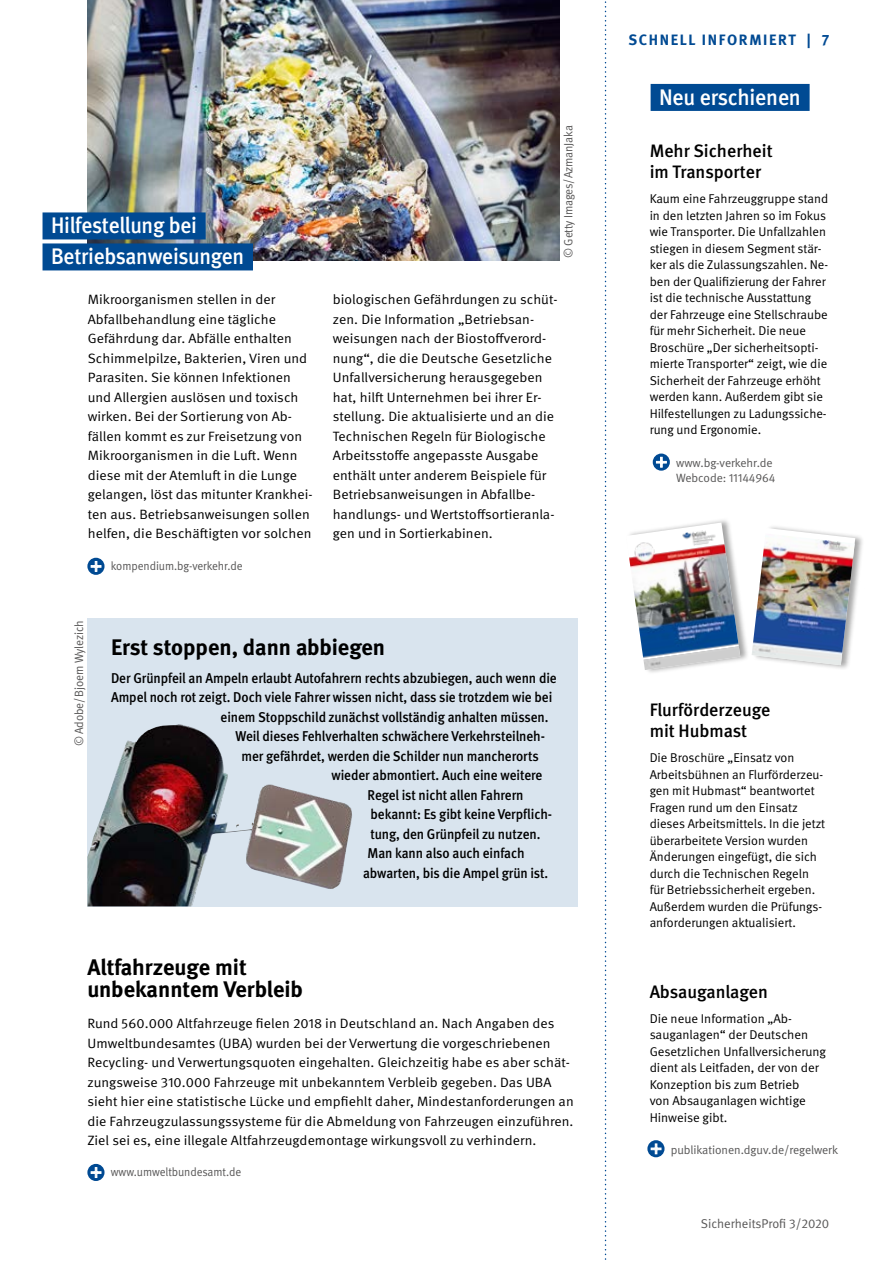
<style>
.page{position:relative;width:893px;height:1263px;background:#fff}
.page>*{position:absolute;margin:0;border:0;box-sizing:border-box;transform-origin:0 0}
.t1{font:700 22.5px/22.5px "DGUV Meta";color:#000}
.t2{font:500 22.5px/31px "DGUV Meta";letter-spacing:-.01em;color:#fff;scale:.95 1}
.t3{font:500 22.5px "DGUV Meta";letter-spacing:-.01em;color:#fff}
.t4{font:500 18px/21px "DGUV Meta";color:#000}
.t5{font:700 15px "DGUV Meta";letter-spacing:.11em;color:#004a93}
.t6{font:500 14.25px "DGUV Meta";letter-spacing:-.005em;color:#000;scale:.94 1}
.t7{font:13.5px/19.5px "DGUV Meta";letter-spacing:.005em;color:#000;scale:1.05 1}
.t8{font:12.75px/16.5px "DGUV Meta";color:#000}
.t9{font:12.75px "DGUV Meta";color:#585757}
.t10{font:12px/15px "DGUV Meta";letter-spacing:-.01em;color:#585757}
.t11{font:12px "DGUV Meta";letter-spacing:-.01em;color:#585757;scale:.95 1}
</style>
<div class="page">
<img style="left:88px;top:0;width:472px;height:261px">
<div style="left:43px;top:212px;width:163px;height:27px;background:#004a93"></div>
<div style="left:43px;top:243px;width:210px;height:27px;background:#004a93"></div>
<svg style="left:87px;top:558px;width:18px;height:17px"></svg>
<svg style="left:90px;top:561px;width:12px;height:11px"></svg>
<svg style="left:87px;top:1164px;width:18px;height:17px"></svg>
<svg style="left:90px;top:1167px;width:12px;height:11px"></svg>
<svg style="left:605px;top:1px;width:1px;height:1259px"></svg>
<svg style="left:647px;top:1140px;width:17px;height:17px"></svg>
<svg style="left:650px;top:1143px;width:12px;height:11px"></svg>
<svg style="left:653px;top:453px;width:17px;height:18px"></svg>
<svg style="left:656px;top:457px;width:11px;height:11px"></svg>
<div style="left:651px;top:84px;width:159px;height:27px;background:#004a93"></div>
<div style="left:752px;top:523px;width:113px;height:147px;background:#000;opacity:.35"></div>
<svg style="left:752px;top:528px;width:103px;height:5px"></svg>
<img style="left:752px;top:533px;width:103px;height:132px">
<div style="left:87px;top:618px;width:491px;height:289px;background:#d9e4ee"></div>
<img style="left:87px;top:724px;width:265px;height:182px">
<div style="left:627px;top:517px;width:123px;height:158px;background:#000;opacity:.35"></div>
<svg style="left:627px;top:522px;width:113px;height:6px"></svg>
<img style="left:627px;top:528px;width:113px;height:142px">
<p class="t10" style="left:561px;top:258px;width:134px;rotate:-90deg">© Getty Images/AzmanJaka</p>
<h1 class="t2" style="left:51px;top:210px;width:205px">Hilfestellung bei<br>Betriebsanweisungen</h1>
<p class="t7" style="left:88px;top:290px;width:216px">Mikroorganismen stellen in der Abfallbehandlung eine tägliche Gefährdung dar. Abfälle enthalten Schimmelpilze, Bakterien, Viren und Parasiten. Sie können Infektionen und Allergien auslösen und toxisch wirken. Bei der Sortierung von Ab&shy;fällen kommt es zur Freisetzung von Mikroorganismen in die Luft. Wenn diese mit der Atemluft in die Lunge gelangen, löst das mitunter Krankhei&shy;ten aus. Betriebsanweisungen sollen helfen, die Beschäftigten vor solchen</p>
<p class="t7" style="left:333px;top:290px;width:216px">biologischen Gefährdungen zu schüt&shy;zen. Die Information „Betriebsan&shy;weisungen nach der Biostoffverord&shy;nung“, die die Deutsche Gesetzliche Unfallversicherung herausgegeben hat, hilft Unternehmen bei ihrer Er&shy;stellung. Die aktualisierte und an die Technischen Regeln für Biologische Arbeitsstoffe angepasste Ausgabe enthält unter anderem Beispiele für Betriebsanweisungen in Abfallbe&shy;handlungs- und Wertstoffsortieranla&shy;gen und in Sortierkabinen.</p>
<p class="t11" style="left:111px;top:558px;width:140px">kompendium.bg-verkehr.de</p>
<p class="t10" style="left:72px;top:745px;width:126px;rotate:-90deg">©Adobe/Bjoern Wylezich</p>
<h1 class="t1" style="left:111px;top:636px;width:276px">Erst stoppen, dann abbiegen</h1>
<p class="t6" style="left:111px;top:670px;width:476px">Der Grünpfeil an Ampeln erlaubt Autofahrern rechts abzubiegen, auch wenn die</p>
<p class="t6" style="left:111px;top:689px;width:471px">Ampel noch rot zeigt. Doch viele Fahrer wissen nicht, dass sie trotzdem wie bei</p>
<p class="t6" style="left:221px;top:709px;width:350px">einem Stoppschild zunächst vollständig anhalten müssen.</p>
<p class="t6" style="left:236px;top:728px;width:331px">Weil dieses Fehlverhalten schwächere Verkehrsteilneh-</p>
<p class="t6" style="left:242px;top:748px;width:318px">mer gefährdet, werden die Schilder nun mancherorts</p>
<p class="t6" style="left:332px;top:767px;width:226px">wieder abmontiert. Auch eine weitere</p>
<p class="t6" style="left:368px;top:787px;width:167px">Regel ist nicht allen Fahrern</p>
<p class="t6" style="left:371px;top:806px;width:195px">bekannt: Es gibt keine Verpflich-</p>
<p class="t6" style="left:371px;top:826px;width:182px">tung, den Grünpfeil zu nutzen.</p>
<p class="t6" style="left:368px;top:845px;width:169px">Man kann also auch einfach</p>
<p class="t6" style="left:363px;top:865px;width:199px">abwarten, bis die Ampel grün ist.</p>
<h1 class="t1" style="left:87px;top:956px;width:217px">Altfahrzeuge mit unbekanntem Verbleib</h1>
<p class="t7" style="left:87px;top:1014px;width:465px">Rund 560.000 Altfahrzeuge fielen 2018 in Deutschland an. Nach Angaben des Umweltbundesamtes (UBA) wurden bei der Verwertung die vorgeschriebenen Recycling- und Verwertungsquoten eingehalten. Gleichzeitig habe es aber schät&shy;zungsweise 310.000 Fahrzeuge mit unbekanntem Verbleib gegeben. Das UBA sieht hier eine statistische Lücke und empfiehlt daher, Mindestanforderungen an die Fahrzeugzulassungssysteme für die Abmeldung von Fahrzeugen einzuführen.<br>Ziel sei es, eine illegale Altfahrzeugdemontage wirkungsvoll zu verhindern.</p>
<p class="t11" style="left:111px;top:1164px;width:139px">www.umweltbundesamt.de</p>
<p class="t5" style="left:628px;top:31px;width:202px">SCHNELL INFORMIERT | 7</p>
<h1 class="t3" style="left:659px;top:84px;width:143px">Neu erschienen</h1>
<h2 class="t4" style="left:650px;top:141px;width:125px">Mehr Sicherheit im Transporter</h2>
<p class="t8" style="left:650px;top:191px;width:180px">Kaum eine Fahrzeuggruppe stand in den letzten Jahren so im Fokus wie Transporter. Die Unfallzahlen stiegen in diesem Segment stär&shy;ker als die Zulassungszahlen. Ne&shy;ben der Qualifizierung der Fahrer ist die technische Ausstattung der Fahrzeuge eine Stellschraube für mehr Sicherheit. Die neue<br>Broschüre „Der sicherheitsopti&shy;mierte Transporter“ zeigt, wie die<br>Sicherheit der Fahrzeuge erhöht werden kann. Außerdem gibt sie<br>Hilfestellungen zu Ladungssiche&shy;rung und Ergonomie.</p>
<p class="t10" style="left:676px;top:456px;width:101px">www.bg-verkehr.de<br>Webcode: 11144964</p>
<h2 class="t4" style="left:650px;top:700px;width:122px">Flurförderzeuge mit Hubmast</h2>
<p class="t8" style="left:650px;top:750px;width:177px">Die Broschüre „Einsatz von<br>Arbeitsbühnen an Flurförderzeu&shy;gen mit Hubmast“ beantwortet<br>Fragen rund um den Einsatz dieses Arbeitsmittels. In die jetzt überarbeitete Version wurden<br>Änderungen eingefügt, die sich durch die Technischen Regeln für Betriebssicherheit ergeben.<br>Außerdem wurden die Prüfungs&shy;anforderungen aktualisiert.</p>
<h2 class="t4" style="left:650px;top:982px;width:120px">Absauganlagen</h2>
<p class="t8" style="left:650px;top:1010px;width:178px">Die neue Information „Ab&shy;sauganlagen“ der Deutschen<br>Gesetzlichen Unfallversicherung dient als Leitfaden, der von der<br>Konzeption bis zum Betrieb<br>von Absauganlagen wichtige<br>Hinweise gibt.</p>
<p class="t10" style="left:671px;top:1143px;width:169px">publikationen.dguv.de/regelwerk</p>
<p class="t9" style="left:701px;top:1216px;width:130px">SicherheitsProfi 3/2020</p>
</div>
